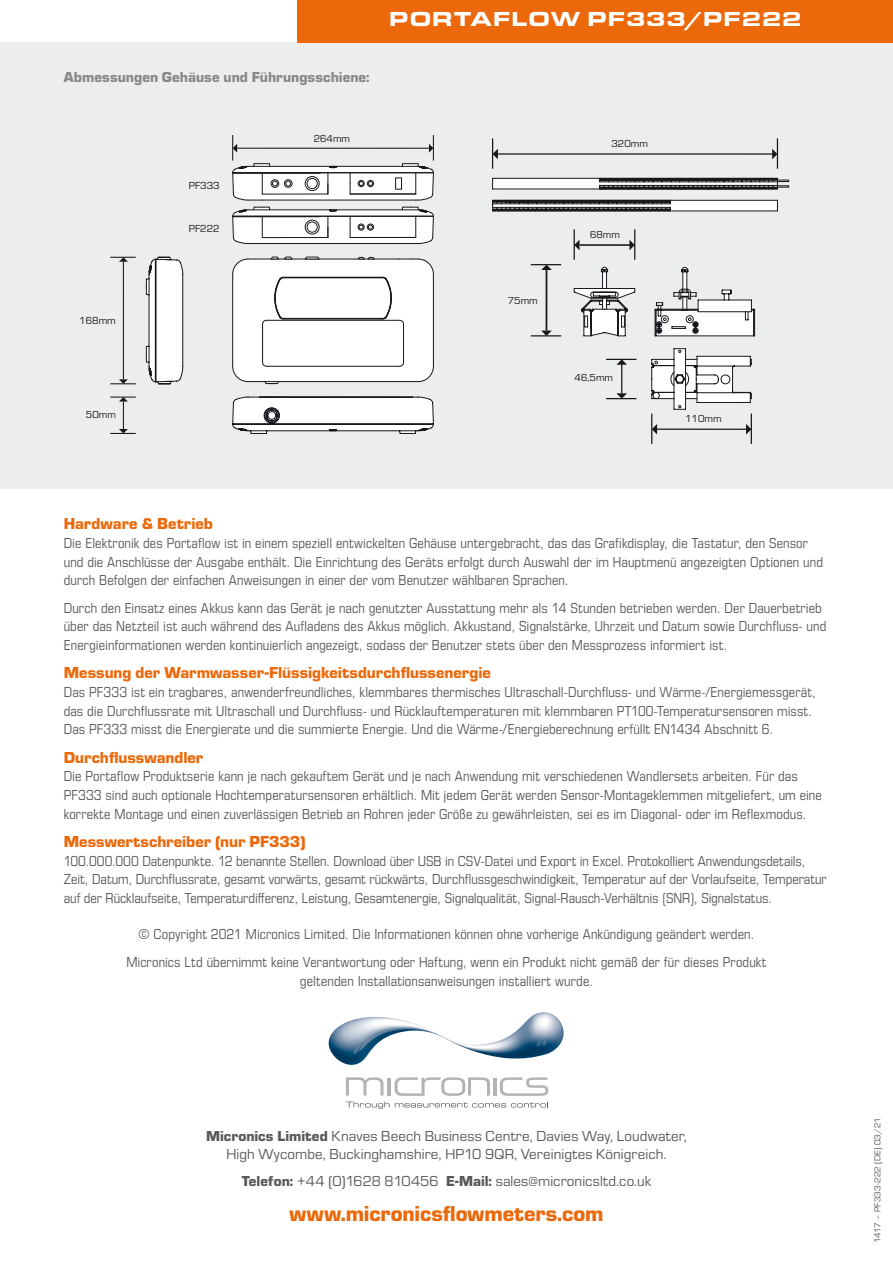
<style>
.page{position:relative;width:893px;height:1263px;background:#fff}
.page>*{position:absolute;margin:0;border:0;box-sizing:border-box;transform-origin:0 0}
.t1{font:900 22.5px "Eurostile";color:#eb690b}
.t2{font:900 21px "Eurostile Ext";letter-spacing:.02em;color:#fff}
.t3{font:900 16.5px "Eurostile";color:#eb690b}
.t4{font:15px/18.8px "Eurostile Con";letter-spacing:.005em;color:#58585a}
.t5{font:15px/18px "Eurostile";letter-spacing:.005em;color:#58585a;text-align:center}
.t6{font:900 15px "Eurostile";color:#87888a}
.t7{font:10.65px "Eurostile";color:#1a171c}
.t8{font:10.5px "Eurostile";color:#1a171c}
.t9{font:9px "Eurostile";letter-spacing:.01em;color:#58585a}
.s1{font-weight:900}
</style>
<div class="page">
<div style="left:0;top:43px;width:893px;height:446px;background:#eceded"></div>
<div style="left:493px;top:200px;width:284px;height:11px;background:#fff"></div>
<svg style="left:146px;top:256px;width:38px;height:129px;background:#dfdfdf"></svg>
<svg style="left:232px;top:396px;width:202px;height:38px;background:#d9d9da"></svg>
<svg style="left:232px;top:207px;width:202px;height:37px;background:#d9d8d9"></svg>
<hr style="left:493px;top:200px;width:284px;height:1px;background:#1a171c">
<hr style="left:493px;top:210px;width:284px;height:1px;background:#1a171c">
<svg style="left:492px;top:200px;width:179px;height:11px"></svg>
<hr style="left:493px;top:189px;width:284px;height:1px;background:#1a171c">
<svg style="left:492px;top:178px;width:297px;height:11px;background:#8f8e90"></svg>
<svg style="left:232px;top:256px;width:202px;height:129px;background:#f0f0f0"></svg>
<svg style="left:232px;top:135px;width:202px;height:66px"></svg>
<hr style="left:237px;top:148px;width:192px;height:1px;background:#1a171c">
<hr style="left:123px;top:262px;width:1px;height:117px;background:#1a171c">
<svg style="left:110px;top:257px;width:26px;height:5px"></svg>
<svg style="left:110px;top:379px;width:26px;height:5px"></svg>
<svg style="left:110px;top:397px;width:26px;height:37px"></svg>
<hr style="left:498px;top:153px;width:274px;height:2px;background:#1a171c">
<hr style="left:492px;top:138px;width:1px;height:31px;background:#1a171c">
<hr style="left:777px;top:138px;width:1px;height:31px;background:#1a171c">
<svg style="left:772px;top:149px;width:5px;height:10px"></svg>
<svg style="left:493px;top:149px;width:5px;height:10px"></svg>
<svg style="left:573px;top:267px;width:182px;height:143px"></svg>
<hr style="left:546px;top:268px;width:1px;height:63px;background:#1a171c">
<hr style="left:531px;top:335px;width:30px;height:1px;background:#1a171c">
<hr style="left:531px;top:264px;width:30px;height:1px;background:#1a171c">
<svg style="left:541px;top:265px;width:11px;height:5px"></svg>
<svg style="left:541px;top:331px;width:11px;height:5px"></svg>
<hr style="left:579px;top:244px;width:53px;height:2px;background:#1a171c">
<hr style="left:574px;top:229px;width:1px;height:31px;background:#1a171c">
<hr style="left:634px;top:229px;width:1px;height:31px;background:#1a171c">
<svg style="left:629px;top:240px;width:6px;height:10px"></svg>
<svg style="left:574px;top:240px;width:5px;height:10px"></svg>
<hr style="left:657px;top:429px;width:89px;height:1px;background:#1a171c">
<hr style="left:651px;top:414px;width:1px;height:30px;background:#1a171c">
<hr style="left:751px;top:414px;width:1px;height:30px;background:#1a171c">
<svg style="left:746px;top:424px;width:5px;height:10px"></svg>
<svg style="left:652px;top:424px;width:5px;height:10px"></svg>
<img style="left:328px;top:1012px;width:236px;height:53px">
<svg style="left:346px;top:1077px;width:202px;height:32px"></svg>
<div style="left:298px;top:0;width:595px;height:43px;background:#eb690b"></div>
<hr style="left:892px;top:638px;width:1px;height:149px;background:#fecc00">
<p class="t6" style="left:64px;top:67px;width:307px">Abmessungen Gehäuse und Führungsschiene:</p>
<p class="t7" style="left:189px;top:178px;width:32px">PF333</p>
<p class="t7" style="left:189px;top:222px;width:32px">PF222</p>
<p class="t8" style="left:314px;top:132px;width:38px">264mm</p>
<p class="t2" style="left:389px;top:4px;width:414px">PORTAFLOW PF333/PF222</p>
<p class="t8" style="left:611px;top:137px;width:38px">320mm</p>
<p class="t8" style="left:590px;top:228px;width:31px">68mm</p>
<p class="t7" style="left:79px;top:313px;width:38px">168mm</p>
<p class="t8" style="left:86px;top:408px;width:31px">50mm</p>
<p class="t8" style="left:508px;top:293px;width:31px">75mm</p>
<p class="t8" style="left:575px;top:370px;width:40px">46,5mm</p>
<p class="t8" style="left:685px;top:412px;width:38px">110mm</p>
<p class="t3" style="left:64px;top:512px;width:151px">Hardware &amp; Betrieb</p>
<p class="t4" style="left:64px;top:533px;width:761px">Die Elektronik des Portaflow ist in einem speziell entwickelten Gehäuse untergebracht, das das Grafikdisplay, die Tastatur, den Sensor und die Anschlüsse der Ausgabe enthält. Die Einrichtung des Geräts erfolgt durch Auswahl der im Hauptmenü angezeigten Optionen und durch Befolgen der einfachen Anweisungen in einer der vom Benutzer wählbaren Sprachen.</p>
<p class="t4" style="left:64px;top:598px;width:764px">Durch den Einsatz eines Akkus kann das Gerät je nach genutzter Ausstattung mehr als 14 Stunden betrieben werden. Der Dauerbetrieb über das Netzteil ist auch während des Aufladens des Akkus möglich. Akkustand, Signalstärke, Uhrzeit und Datum sowie Durchfluss- und<br>Energieinformationen werden kontinuierlich angezeigt, sodass der Benutzer stets über den Messprozess informiert ist.</p>
<p class="t3" style="left:64px;top:661px;width:429px">Messung der Warmwasser-Flüssigkeitsdurchflussenergie</p>
<p class="t4" style="left:64px;top:682px;width:754px">Das PF333 ist ein tragbares, anwenderfreundliches, klemmbares thermisches Ultraschall-Durchfluss- und Wärme-/Energiemessgerät, das die Durchflussrate mit Ultraschall und Durchfluss- und Rücklauftemperaturen mit klemmbaren PT100-Temperatursensoren misst.<br>Das PF333 misst die Energierate und die summierte Energie. Und die Wärme-/Energieberechnung erfüllt EN1434 Abschnitt 6.</p>
<p class="t3" style="left:64px;top:745px;width:141px">Durchflusswandler</p>
<p class="t4" style="left:64px;top:766px;width:760px">Die Portaflow Produktserie kann je nach gekauftem Gerät und je nach Anwendung mit verschiedenen Wandlersets arbeiten. Für das<br>PF333 sind auch optionale Hochtemperatursensoren erhältlich. Mit jedem Gerät werden Sensor-Montageklemmen mitgeliefert, um eine korrekte Montage und einen zuverlässigen Betrieb an Rohren jeder Größe zu gewährleisten, sei es im Diagonal- oder im Reflexmodus.</p>
<p class="t3" style="left:64px;top:829px;width:243px">Messwertschreiber (nur PF333)</p>
<p class="t4" style="left:64px;top:850px;width:764px">100.000.000 Datenpunkte. 12 benannte Stellen. Download über USB in CSV-Datei und Export in Excel. Protokolliert Anwendungsdetails,<br>Zeit, Datum, Durchflussrate, gesamt vorwärts, gesamt rückwärts, Durchflussgeschwindigkeit, Temperatur auf der Vorlaufseite, Temperatur auf der Rücklaufseite, Temperaturdifferenz, Leistung, Gesamtenergie, Signalqualität, Signal-Rausch-Verhältnis (SNR), Signalstatus.</p>
<p class="t4" style="left:139px;top:923px;width:617px">© Copyright 2021 Micronics Limited. Die Informationen können ohne vorherige Ankündigung geändert werden.</p>
<p class="t4" style="left:126px;top:951px;width:642px;line-height:19.5px;text-align:center">Micronics Ltd übernimmt keine Verantwortung oder Haftung, wenn ein Produkt nicht gemäß der für dieses Produkt geltenden Installationsanweisungen installiert wurde.</p>
<p class="t5" style="left:206px;top:1126px;width:482px"><span class="s1">Micronics Limited</span> Knaves Beech Business Centre, Davies Way, Loudwater,<br>High Wycombe, Buckinghamshire, HP10 9QR, Vereinigtes Königreich.</p>
<p class="t5" style="left:242px;top:1171px;width:411px"><span class="s1">Telefon:</span> +44 (0)1628 810456 <span class="s1">E-Mail:</span> sales@micronicsltd.co.uk</p>
<p class="t1" style="left:289px;top:1197px;width:315px">www.micronicsflowmeters.com</p>
<p class="t9" style="left:871px;top:1243px;width:127px;rotate:-90deg">1417 – PF333-222 (DE) 03/21</p>
</div>
